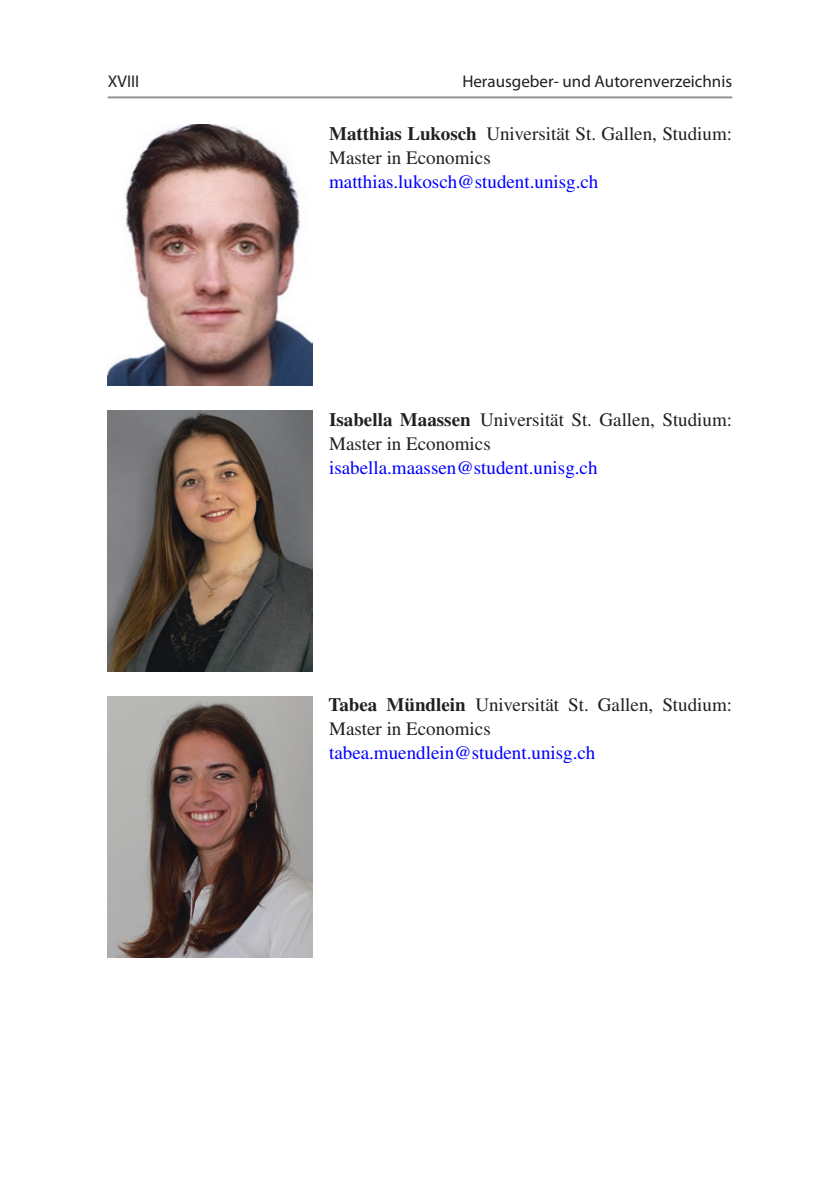
<style>
.page{position:relative;width:840px;height:1191px;background:#fff}
.page>*{position:absolute;margin:0;border:0;box-sizing:border-box;transform-origin:0 0}
.t1{font:19px/24px "Times";color:#231f20}
.t2{font:19px "Times";color:#00f}
.t3{font:17px "Myriad Pro";color:#231f20}
.s1{font-weight:700}
</style>
<div class="page">
<hr style="left:108px;top:96px;width:623px;height:2px;background:#939598">
<img style="left:108px;top:125px;width:204px;height:260px">
<img style="left:108px;top:410px;width:204px;height:261px">
<img style="left:108px;top:696px;width:204px;height:261px">
<p class="t3" style="left:108px;top:71px;width:33px">XVIII</p>
<p class="t3" style="left:462px;top:71px;width:271px">Herausgeber- und Autorenverzeichnis</p>
<p class="t1" style="left:329px;top:121px;width:404px"><span class="s1">Matthias Lukosch</span> Universität St. Gallen, Studium:<br>Master in Economics</p>
<p class="t2" style="left:329px;top:171px;width:271px">matthias.lukosch@student.unisg.ch</p>
<p class="t1" style="left:329px;top:407px;width:404px"><span class="s1">Isabella Maassen</span> Universität St. Gallen, Studium:<br>Master in Economics</p>
<p class="t2" style="left:329px;top:456px;width:270px">isabella.maassen@student.unisg.ch</p>
<p class="t1" style="left:328px;top:693px;width:405px"><span class="s1">Tabea Mündlein</span> Universität St. Gallen, Studium:<br>Master in Economics</p>
<p class="t2" style="left:329px;top:742px;width:268px">tabea.muendlein@student.unisg.ch</p>
</div>
